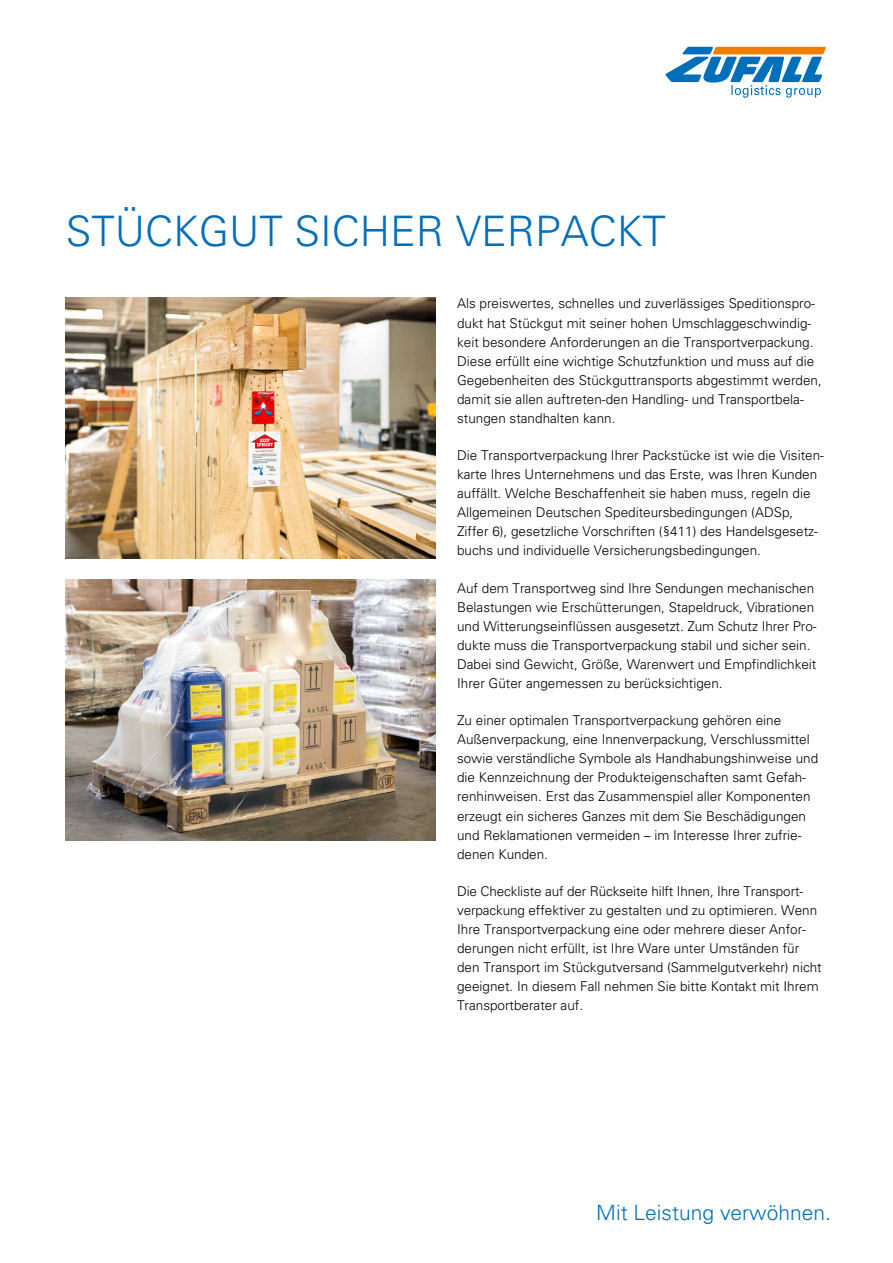
<style>
.page{position:relative;width:893px;height:1263px;background:#fff}
.page>*{position:absolute;margin:0;border:0;box-sizing:border-box;transform-origin:0 0}
.t1{font:300 42px "Univers";color:#006fb9}
.t2{font:300 21px "Univers";color:#006fb9}
.t3{font:300 13.5px/19px "Univers";color:#000}
</style>
<div class="page">
<img style="left:66px;top:580px;width:370px;height:260px">
<img style="left:66px;top:298px;width:370px;height:260px">
<svg style="left:665px;top:47px;width:161px;height:51px"></svg>
<h1 class="t1" style="left:66px;top:206px;width:108px">Stückgut</h1>
<h1 class="t1" style="left:295px;top:206px;width:189px">sICHER verpackt</h1>
<p class="t3" style="left:457px;top:294px;width:366px">Als preiswertes, schnelles und zuverlässiges Speditionspro&shy;dukt hat Stückgut mit seiner hohen Umschlaggeschwindig&shy;keit besondere Anforderungen an die Transportverpackung.<br>Diese erfüllt eine wichtige Schutzfunktion und muss auf die Gegebenheiten des Stückguttransports abgestimmt werden, damit sie allen auftreten-den Handling- und Transportbela&shy;stungen standhalten kann.</p>
<p class="t3" style="left:457px;top:445px;width:368px">Die Transportverpackung Ihrer Packstücke ist wie die Visiten&shy;karte Ihres Unternehmens und das Erste, was Ihren Kunden auffällt. Welche Beschaffenheit sie haben muss, regeln die Allgemeinen Deutschen Spediteursbedingungen (ADSp, Ziffer 6), gesetzliche Vorschriften (§411) des Handelsgesetz&shy;buchs und individuelle Versicherungsbedingungen.</p>
<p class="t3" style="left:457px;top:578px;width:361px">Auf dem Transportweg sind Ihre Sendungen mechanischen Belastungen wie Erschütterungen, Stapeldruck, Vibrationen und Witterungseinflüssen ausgesetzt. Zum Schutz Ihrer Pro&shy;dukte muss die Transportverpackung stabil und sicher sein.<br>Dabei sind Gewicht, Größe, Warenwert und Empfindlichkeit Ihrer Güter angemessen zu berücksichtigen.</p>
<p class="t3" style="left:457px;top:711px;width:363px">Zu einer optimalen Transportverpackung gehören eine Außenverpackung, eine Innenverpackung, Verschlussmittel sowie verständliche Symbole als Handhabungshinweise und die Kennzeichnung der Produkteigenschaften samt Gefah&shy;renhinweisen. Erst das Zusammenspiel aller Komponenten erzeugt ein sicheres Ganzes mit dem Sie Beschädigungen und Reklamationen vermeiden – im Interesse Ihrer zufrie&shy;denen Kunden.</p>
<p class="t3" style="left:457px;top:881px;width:366px">Die Checkliste auf der Rückseite hilft Ihnen, Ihre Transport&shy;verpackung effektiver zu gestalten und zu optimieren. Wenn Ihre Transportverpackung eine oder mehrere dieser Anfor&shy;derungen nicht erfüllt, ist Ihre Ware unter Umständen für den Transport im Stückgutversand (Sammelgutverkehr) nicht geeignet. In diesem Fall nehmen Sie bitte Kontakt mit Ihrem Transportberater auf.</p>
<h2 class="t2" style="left:596px;top:1200px;width:236px">Mit Leistung verwöhnen.</h2>
</div>
